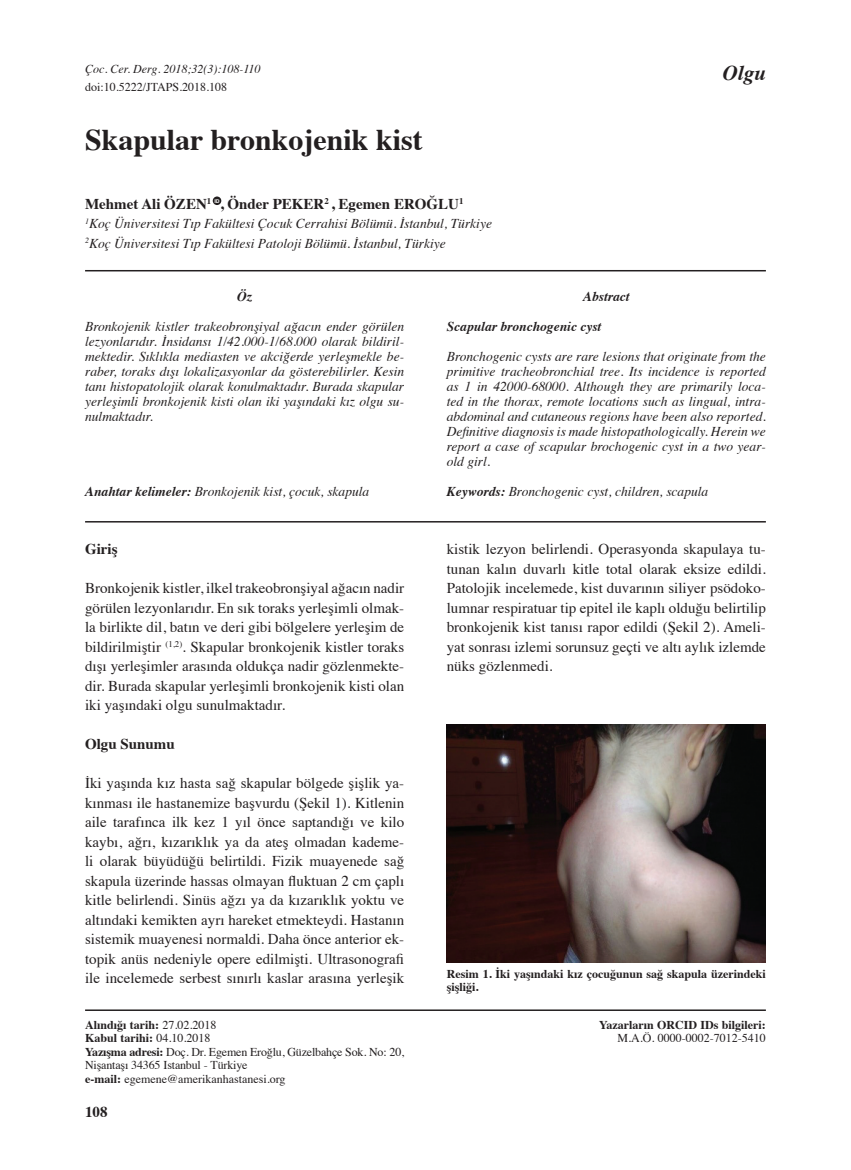
<style>
.page{position:relative;width:851px;height:1170px;background:#fff}
.page>*{position:absolute;margin:0;border:0;box-sizing:border-box;transform-origin:0 0}
.t1{font:700 30px "Times";color:#231f20}
.t2{font:italic 700 21px "Times";color:#231f20}
.t3{font:15px/19.5px "Times";color:#231f20;text-align:justify}
.t4{font:700 15px "Times";color:#231f20}
.t5{font:italic 13.5px/15px "Times";color:#231f20;text-align:justify}
.t6{font:italic 700 13.5px "Times";color:#231f20}
.t7{font:12px/13.5px "Times";letter-spacing:-.015em;color:#231f20}
.t8{font:700 12px/13.5px "Times";color:#231f20}
.t9{font:italic 12px "Times";color:#231f20}
.t10{font:700 6px "Calibri";color:#fff}
.s1{font-weight:700}
</style>
<div class="page">
<hr style="left:85px;top:270px;width:680px;height:1px;background:#231f20">
<hr style="left:85px;top:1009px;width:680px;height:1px;background:#231f20">
<div style="left:213px;top:196px;width:8px;height:9px;background:#231f20;border-radius:50%"></div>
<hr style="left:85px;top:521px;width:680px;height:1px;background:#231f20">
<img style="left:446px;top:724px;width:319px;height:238px">
<p class="t9" style="left:85px;top:58px;width:177px">Çoc. Cer. Derg. 2018;32(3):108-110</p>
<p class="t7" style="left:85px;top:79px;width:144px">doi:10.5222/JTAPS.2018.108</p>
<h1 class="t1" style="left:85px;top:111px;width:339px">Skapular bronkojenik kist</h1>
<p class="t4" style="left:85px;top:189px;width:380px">Mehmet Ali ÖZEN<sup>1</sup> , Önder PEKER<sup>2</sup> , Egemen EROĞLU<sup>1</sup></p>
<p class="t5" style="left:85px;top:213px;width:408px;line-height:19.5px"><sup>1</sup>Koç Üniversitesi Tıp Fakültesi Çocuk Cerrahisi Bölümü. İstanbul, Türkiye<br><sup>2</sup>Koç Üniversitesi Tıp Fakültesi Patoloji Bölümü. İstanbul, Türkiye</p>
<p class="t10" style="left:214px;top:197px;width:7px">ID</p>
<h2 class="t2" style="left:722px;top:53px;width:45px">Olgu</h2>
<p class="t6" style="left:237px;top:284px;width:16px">Öz</p>
<p class="t5" style="left:85px;top:318px;width:320px">Bronkojenik kistler trakeobronşiyal ağacın ender görülen lezyonlarıdır. İnsidansı 1/42.000-1/68.000 olarak bildiril&shy;mektedir. Sıklıkla mediasten ve akciğerde yerleşmekle be&shy;raber, toraks dışı lokalizasyonlar da gösterebilirler. Kesin tanı histopatolojik olarak konulmaktadır. Burada skapular yerleşimli bronkojenik kisti olan iki yaşındaki kız olgu su&shy;nulmaktadır.</p>
<p class="t5" style="left:85px;top:483px;width:286px"><span class="s1">Anahtar kelimeler:</span> Bronkojenik kist, çocuk, skapula</p>
<p class="t4" style="left:85px;top:534px;width:34px">Giriş</p>
<p class="t3" style="left:85px;top:577px;width:320px">Bronkojenik kistler, ilkel trakeobronşiyal ağacın nadir görülen lezyonlarıdır. En sık toraks yerleşimli olmak&shy;la birlikte dil, batın ve deri gibi bölgelere yerleşim de bildirilmiştir <sup>(1,2)</sup>. Skapular bronkojenik kistler toraks dışı yerleşimler arasında oldukça nadir gözlenmekte&shy;dir. Burada skapular yerleşimli bronkojenik kisti olan iki yaşındaki olgu sunulmaktadır.</p>
<p class="t4" style="left:85px;top:729px;width:91px">Olgu Sunumu</p>
<p class="t3" style="left:85px;top:772px;width:320px">İki yaşında kız hasta sağ skapular bölgede şişlik ya&shy;kınması ile hastanemize başvurdu (Şekil 1). Kitlenin aile tarafınca ilk kez 1 yıl önce saptandığı ve kilo kaybı, ağrı, kızarıklık ya da ateş olmadan kademe&shy;li olarak büyüdüğü belirtildi. Fizik muayenede sağ skapula üzerinde hassas olmayan fluktuan 2 cm çaplı kitle belirlendi. Sinüs ağzı ya da kızarıklık yoktu ve altındaki kemikten ayrı hareket etmekteydi. Hastanın sistemik muayenesi normaldi. Daha önce anterior ek&shy;topik anüs nedeniyle opere edilmişti. Ultrasonografi ile incelemede serbest sınırlı kaslar arasına yerleşik</p>
<p class="t6" style="left:583px;top:284px;width:48px">Abstract</p>
<p class="t6" style="left:446px;top:314px;width:156px">Scapular bronchogenic cyst</p>
<p class="t5" style="left:446px;top:348px;width:320px">Bronchogenic cysts are rare lesions that originate from the primitive tracheobronchial tree. Its incidence is reported as 1 in 42000-68000. Although they are primarily loca&shy;ted in the thorax, remote locations such as lingual, intra&shy;abdominal and cutaneous regions have been also reported.<br>Definitive diagnosis is made histopathologically. Herein we report a case of scapular brochogenic cyst in a two year&shy;old girl.</p>
<p class="t5" style="left:446px;top:483px;width:263px"><span class="s1">Keywords:</span> Bronchogenic cyst, children, scapula</p>
<p class="t3" style="left:446px;top:538px;width:320px">kistik lezyon belirlendi. Operasyonda skapulaya tu&shy;tunan kalın duvarlı kitle total olarak eksize edildi.<br>Patolojik incelemede, kist duvarının siliyer psödoko&shy;lumnar respiratuar tip epitel ile kaplı olduğu belirtilip bronkojenik kist tanısı rapor edildi (Şekil 2). Ameli&shy;yat sonrası izlemi sorunsuz geçti ve altı aylık izlemde nüks gözlenmedi.</p>
<p class="t8" style="left:446px;top:965px;width:320px">Resim 1. İki yaşındaki kız çocuğunun sağ skapula üzerindeki şişliği.</p>
<p class="t7" style="left:85px;top:1016px;width:320px"><span class="s1">Alındığı tarih:</span> 27.02.2018<br><span class="s1">Kabul tarihi:</span> 04.10.2018<br><span class="s1">Yazışma adresi:</span> Doç. Dr. Egemen Eroğlu, Güzelbahçe Sok. No: 20, Nişantaşı 34365 Istanbul - Türkiye<br><span class="s1">e-mail:</span> egemene@amerikanhastanesi.org</p>
<p class="t8" style="left:599px;top:1016px;width:168px">Yazarların ORCID IDs bilgileri:</p>
<p class="t7" style="left:617px;top:1030px;width:150px">M.A.Ö. 0000-0002-7012-5410</p>
<p class="t4" style="left:85px;top:1097px;width:24px">108</p>
</div>
